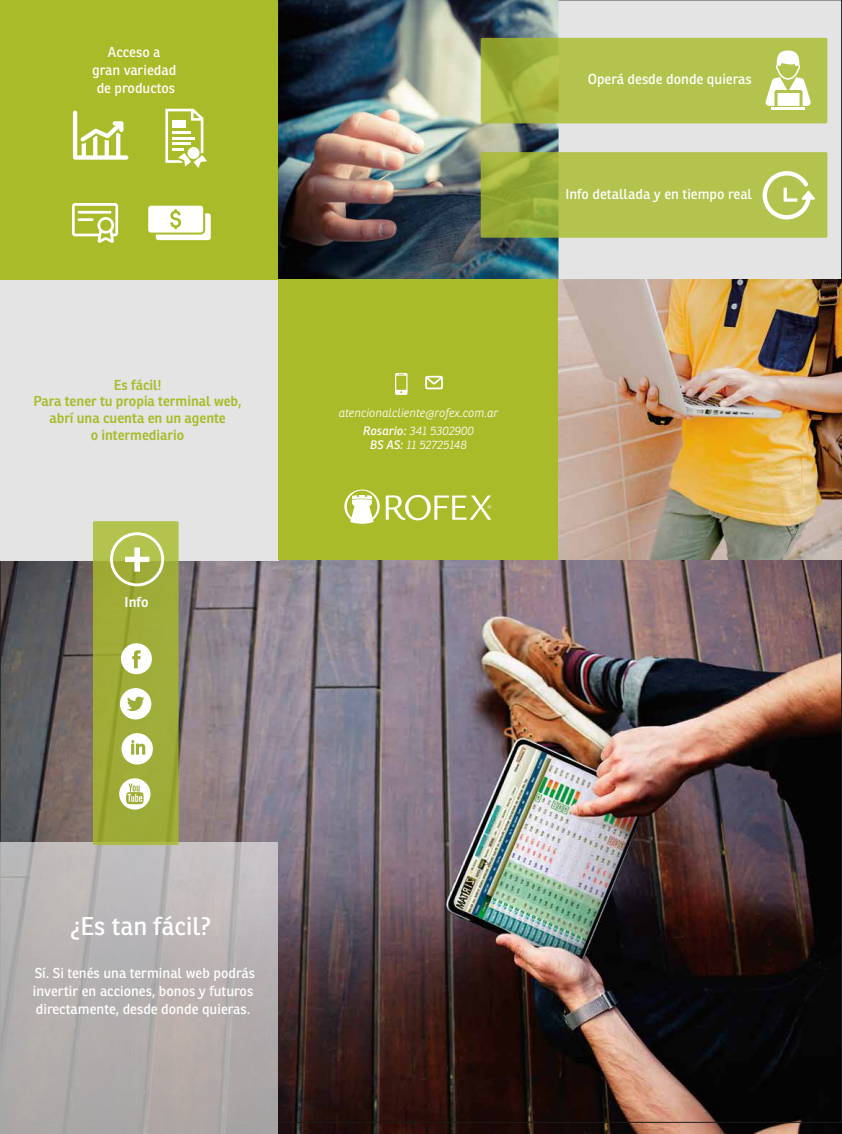
<style>
.page{position:relative;width:842px;height:1134px;background:#fff}
.page>*{position:absolute;margin:0;border:0;box-sizing:border-box;transform-origin:0 0}
.t1{font:600 52.3px "Ronnia";color:#fff}
.t2{font:25px "Ronnia";color:#fff}
.t3{font:14px/18px "Ronnia";color:#fff}
.t4{font:600 14px/16.8px "Ronnia";color:#a9bb28;text-align:center}
.t5{font:600 14px "Ronnia";color:#fff}
.t6{font:italic 300 12px/18px "Ronnia";color:#fff;text-align:center}
.s1{font-weight:400}
</style>
<div class="page">
<img style="left:2px;top:560px;width:839px;height:574px">
<div style="left:557px;top:0;width:284px;height:280px;background:#e4e4e4"></div>
<img style="left:278px;top:0;width:280px;height:280px">
<svg style="left:480px;top:38px;width:347px;height:85px;fill:#b4c34d"></svg>
<svg style="left:480px;top:152px;width:347px;height:86px;fill:#b4c34d"></svg>
<div style="left:0;top:280px;width:278px;height:280px;background:#e4e4e4"></div>
<div style="left:278px;top:280px;width:280px;height:280px;background:#a9bb28"></div>
<div style="left:0;top:842px;width:277px;height:292px;background:linear-gradient(to bottom,#c2bebf,#aaa4a2)"></div>
<div style="left:0;top:0;width:278px;height:280px;background:#a9bb28"></div>
<hr style="left:771px;top:107px;width:33px;height:3px;background:#fff">
<svg style="left:765px;top:50px;width:45px;height:56px"></svg>
<svg style="left:762px;top:171px;width:53px;height:49px"></svg>
<img style="left:558px;top:280px;width:283px;height:280px">
<svg style="left:344px;top:489px;width:36px;height:35px"></svg>
<svg style="left:386px;top:495px;width:105px;height:25px"></svg>
<svg style="left:93px;top:521px;width:85px;height:324px;fill:#a0ac38"></svg>
<div style="left:110px;top:532px;width:54px;height:54px;border:3px solid #fff;border-radius:50%"></div>
<svg style="left:121px;top:733px;width:32px;height:32px"></svg>
<svg style="left:121px;top:643px;width:31px;height:31px"></svg>
<svg style="left:120px;top:688px;width:31px;height:32px"></svg>
<svg style="left:119px;top:778px;width:31px;height:32px"></svg>
<svg style="left:395px;top:373px;width:12px;height:22px"></svg>
<svg style="left:425px;top:376px;width:18px;height:13px"></svg>
<svg style="left:73px;top:111px;width:55px;height:49px"></svg>
<svg style="left:72px;top:203px;width:46px;height:40px"></svg>
<hr style="left:78px;top:211px;width:33px;height:3px;background:#fff">
<hr style="left:78px;top:218px;width:15px;height:3px;background:#fff">
<svg style="left:165px;top:109px;width:42px;height:59px"></svg>
<svg style="left:148px;top:206px;width:63px;height:34px"></svg>
<p class="t3" style="left:92px;top:43px;width:86px;text-align:center">Acceso a gran variedad de productos</p>
<p class="t4" style="left:33px;top:376px;width:210px">Es fácil!<br>Para tener tu propia terminal web, abrí una cuenta en un agente<br>o intermediario</p>
<h1 class="t1" style="left:123px;top:525px;width:30px">+</h1>
<p class="t5" style="left:125px;top:593px;width:25px">Info</p>
<p class="t3" style="left:587px;top:70px;width:165px">Operá desde donde quieras</p>
<p class="t3" style="left:565px;top:185px;width:188px">Info detallada y en tiempo real</p>
<p class="t6" style="left:338px;top:403px;width:161px">atencionalcliente@rofex.com.ar<br><span class="s1">Rosario:</span> 341 5302900</p>
<p class="t6" style="left:370px;top:436px;width:98px"><span class="s1">BS AS:</span> 11 52725148</p>
<h2 class="t2" style="left:70px;top:910px;width:142px">¿Es tan fácil?</h2>
<p class="t3" style="left:33px;top:964px;width:223px">Sí. Si tenés una terminal web podrás invertir en acciones, bonos y futuros directamente, desde donde quieras.</p>
</div>
